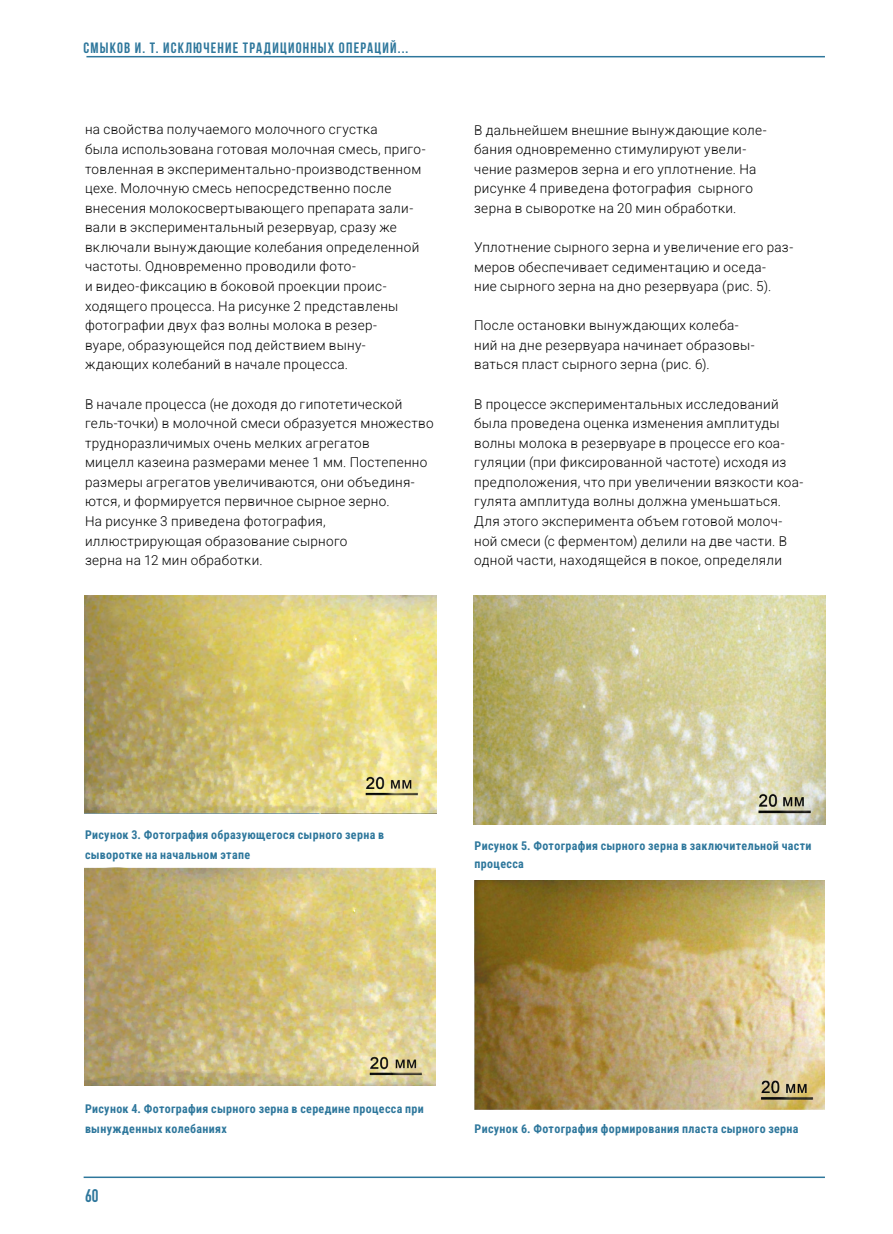
<style>
.page{position:relative;width:893px;height:1234px;background:#fff}
.page>*{position:absolute;margin:0;border:0;box-sizing:border-box;transform-origin:0 0}
.t1{font:700 18px "DIN Condensed";color:#2e779c}
.t2{font:700 15px "Bebas Neue";letter-spacing:.08em;color:#2e779c}
.t3{font:300 13.5px/19.5px "Roboto";letter-spacing:.025em;color:#000}
.t4{font:700 12px/19.5px "Roboto Condensed";letter-spacing:.03em;color:#2e779c}
</style>
<div class="page">
<hr style="left:86px;top:56px;width:739px;height:1px;background:#2e779c">
<hr style="left:84px;top:1176px;width:741px;height:1px;background:#2e779c">
<img style="left:85px;top:595px;width:351px;height:218px">
<img style="left:85px;top:867px;width:351px;height:217px">
<img style="left:474px;top:595px;width:351px;height:229px">
<img style="left:474px;top:880px;width:351px;height:229px">
<p class="t2" style="left:84px;top:39px;width:326px">смыков И. Т. исключение традиционных операций...</p>
<p class="t3" style="left:85px;top:119px;width:342px">на свойства получаемого молочного сгустка<br>была использована готовая молочная смесь, приго&shy;товленная в экспериментально-производственном цехе. Молочную смесь непосредственно после внесения молокосвертывающего препарата зали&shy;вали в экспериментальный резервуар, сразу же включали вынуждающие колебания определенной частоты. Одновременно проводили фото-<br>и видео-фиксацию в боковой проекции проис&shy;ходящего процесса. На рисунке 2 представлены фотографии двух фаз волны молока в резер-<br>вуаре, образующейся под действием выну&shy;ждающих колебаний в начале процесса.</p>
<p class="t3" style="left:85px;top:393px;width:350px">В начале процесса (не доходя до гипотетической гель-точки) в молочной смеси образуется множество трудноразличимых очень мелких агрегатов<br>мицелл казеина размерами менее 1 мм. Постепенно размеры агрегатов увеличиваются, они объединя&shy;ются, и формируется первичное сырное зерно.<br>На рисунке 3 приведена фотография, иллюстрирующая образование сырного<br>зерна на 12 мин обработки.</p>
<p class="t3" style="left:474px;top:119px;width:294px">В дальнейшем внешние вынуждающие коле&shy;бания одновременно стимулируют увели&shy;чение размеров зерна и его уплотнение. На рисунке 4 приведена фотография сырного зерна в сыворотке на 20 мин обработки.</p>
<p class="t3" style="left:474px;top:237px;width:321px">Уплотнение сырного зерна и увеличение его раз&shy;меров обеспечивает седиментацию и оседа-<br>ние сырного зерна на дно резервуара (рис. 5).</p>
<p class="t3" style="left:474px;top:315px;width:282px">После остановки вынуждающих колеба&shy;ний на дне резервуара начинает образовы&shy;ваться пласт сырного зерна (рис. 6).</p>
<p class="t3" style="left:474px;top:393px;width:331px">В процессе экспериментальных исследований была проведена оценка изменения амплитуды волны молока в резервуаре в процессе его коа&shy;гуляции (при фиксированной частоте) исходя из предположения, что при увеличении вязкости коа&shy;гулята амплитуда волны должна уменьшаться.<br>Для этого эксперимента объем готовой молоч&shy;ной смеси (с ферментом) делили на две части. В одной части, находящейся в покое, определяли</p>
<p class="t4" style="left:85px;top:824px;width:301px">Рисунок 3. Фотография образующегося сырного зерна в сыворотке на начальном этапе</p>
<p class="t4" style="left:475px;top:836px;width:338px;line-height:18px">Рисунок 5. Фотография сырного зерна в заключительной части процесса</p>
<p class="t4" style="left:85px;top:1098px;width:340px">Рисунок 4. Фотография сырного зерна в середине процесса при вынужденных колебаниях</p>
<h1 class="t1" style="left:85px;top:1183px;width:15px">60</h1>
<p class="t4" style="left:475px;top:1117px;width:325px">Рисунок 6. Фотография формирования пласта сырного зерна</p>
</div>
